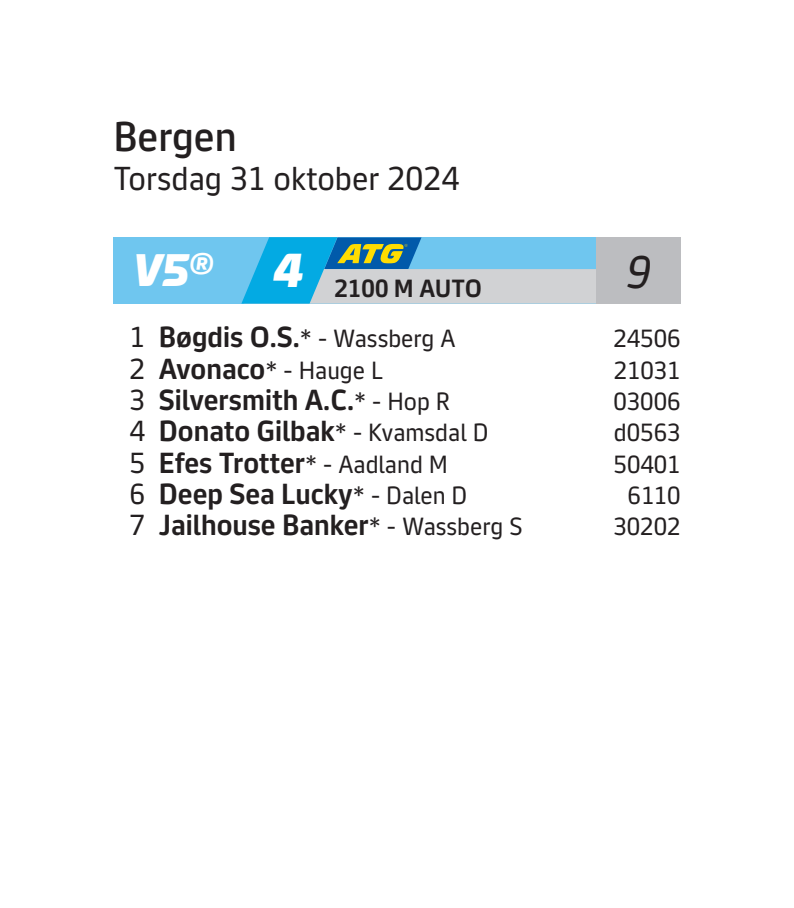
<style>
.page{position:relative;width:794px;height:908px;background:#fff}
.page>*{position:absolute;margin:0;border:0;box-sizing:border-box;transform-origin:0 0}
.t1{font:46px "ATG Rubrik";color:#fff}
.t2{font:44px "ATG Rubrik";color:#fff}
.t3{font:italic 44px "ATG Text";color:#231f20}
.t4{font:500 40px "ATG Text";color:#231f20}
.t5{font:32px "ATG Text";color:#231f20}
.HorseAndRider{font:700 28px "ATG Text";color:#231f20}
.S_REKORD{font:28px "ATG Text";color:#231f20}
.HorseAndRider-2{font:24px "ATG Text";color:#231f20}
.S_REKORD-2{font:24px "ATG Text";color:#231f20}
.t6{font:700 24px "ATG Text";color:#231f20}
.s1{font-weight:700;font-size:28px}
.s2{font-weight:400;font-size:24px}
</style>
<div class="page">
<div style="left:595px;top:237px;width:85px;height:66px;background:#bcbdc0"></div>
<svg style="left:113px;top:237px;width:483px;height:66px;background:#79bfdb"></svg>
<p class="t4" style="left:113px;top:113px;width:125px">Bergen</p>
<p class="t5" style="left:113px;top:159px;width:347px">Torsdag 31 oktober 2024</p>
<p class="t2" style="left:134px;top:244px;width:80px">V5®</p>
<p class="t1" style="left:273px;top:243px;width:32px">4</p>
<p class="t6" style="left:334px;top:274px;width:149px">2100 M AUTO</p>
<p class="t3" style="left:626px;top:246px;width:26px">9</p>
<p class="S_REKORD" style="left:129px;top:320px;width:17px">1</p>
<p class="HorseAndRider-2" style="left:159px;top:324px;width:298px"><span class="s1">Bøgdis O.S.</span>* - Wassberg A</p>
<p class="S_REKORD-2" style="left:613px;top:324px;width:69px">24506</p>
<p class="S_REKORD" style="left:129px;top:352px;width:17px">2</p>
<p class="HorseAndRider-2" style="left:159px;top:356px;width:226px"><span class="s1">Avonaco</span>* - Hauge L</p>
<p class="S_REKORD-2" style="left:614px;top:356px;width:68px">21031</p>
<p class="S_REKORD" style="left:129px;top:383px;width:17px">3</p>
<p class="HorseAndRider" style="left:159px;top:383px;width:293px">Silversmith A.C.<span class="s2">* - Hop R</span></p>
<p class="S_REKORD-2" style="left:613px;top:387px;width:69px">03006</p>
<p class="S_REKORD" style="left:129px;top:414px;width:17px">4</p>
<p class="HorseAndRider" style="left:159px;top:414px;width:331px">Donato Gilbak<span class="s2">* - Kvamsdal D</span></p>
<p class="S_REKORD-2" style="left:614px;top:418px;width:68px">d0563</p>
<p class="S_REKORD" style="left:129px;top:446px;width:17px">5</p>
<p class="HorseAndRider" style="left:159px;top:445px;width:291px">Efes Trotter<span class="s2">* - Aadland M</span></p>
<p class="S_REKORD-2" style="left:613px;top:449px;width:68px">50401</p>
<p class="S_REKORD" style="left:129px;top:477px;width:17px">6</p>
<p class="HorseAndRider" style="left:159px;top:477px;width:310px">Deep Sea Lucky<span class="s2">* - Dalen D</span></p>
<p class="S_REKORD-2" style="left:627px;top:481px;width:54px">6110</p>
<p class="S_REKORD" style="left:129px;top:508px;width:17px">7</p>
<p class="HorseAndRider" style="left:159px;top:508px;width:365px">Jailhouse Banker<span class="s2">* - Wassberg S</span></p>
<p class="S_REKORD-2" style="left:613px;top:512px;width:69px">30202</p>
</div>
